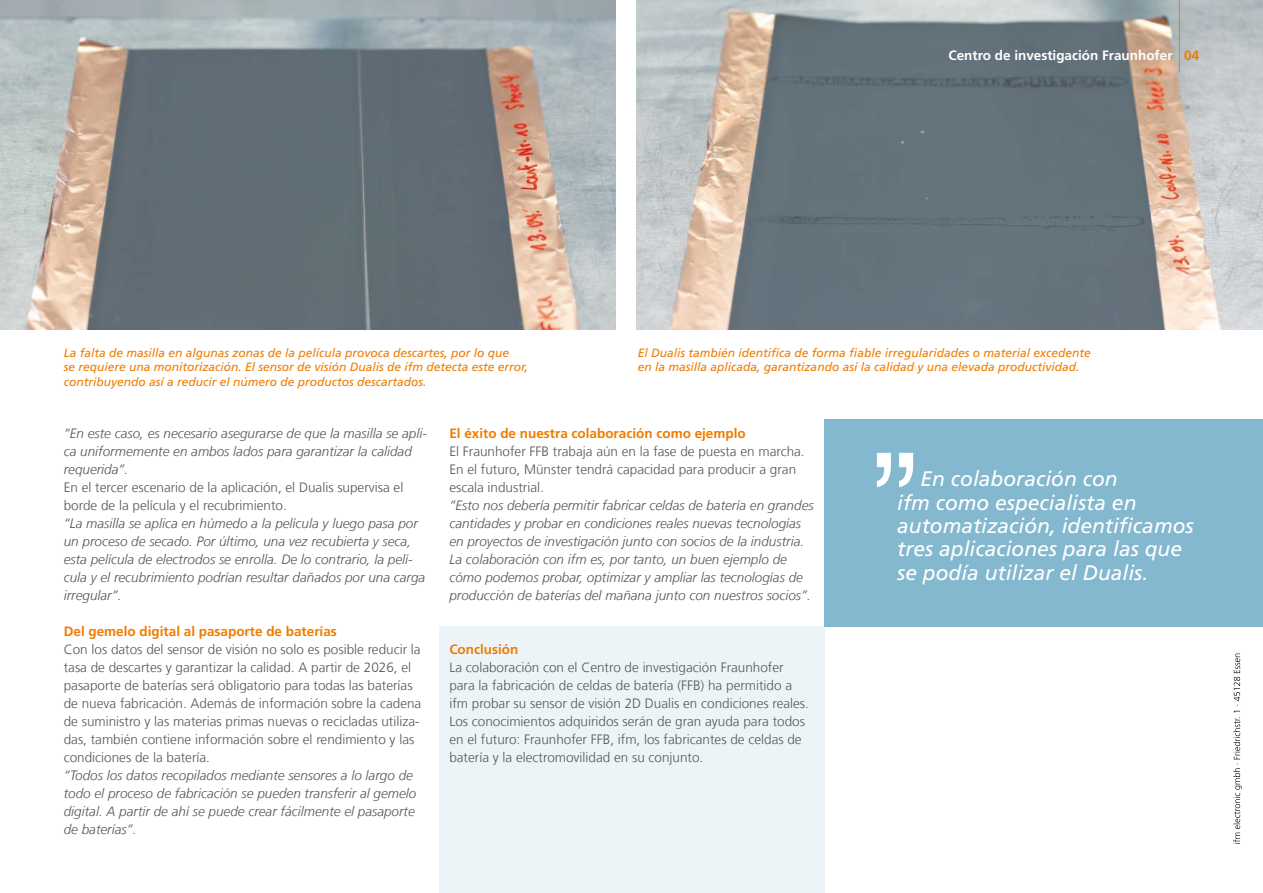
<style>
.page{position:relative;width:1263px;height:893px;background:#fff}
.page>*{position:absolute;margin:0;border:0;box-sizing:border-box;transform-origin:0 0}
.Zitat{font:italic 21px/23.4px "Frutiger LT Com";color:#fff}
.Fließtext_9pt_verschachtelt{font:italic 300 13.5px/18px "Frutiger LT Com";color:#565656}
.Fließtext_9pt_verschachtelt-2{font:300 13.5px/18px "Frutiger LT Com";color:#565656}
.Fließtext_9pt_headline_orange{font:700 13.5px "Frutiger LT Com";color:#ef7c00}
.Navigation{font:700 13.5px "Frutiger LT Com";color:#fff}
.Fließtext_9pt_verschachtelt-3{font:700 13.5px "Frutiger LT Com";color:#ef7c00}
.Seitenzahl_9pt_orange{font:700 13.5px "Frutiger LT Com";color:#ef7c00}
.Bildunterschrift_libü{font:italic 12px/14.9px "Frutiger LT Com";color:#ef7c00}
.s1{font-style:normal}
.s2{font-style:italic}
</style>
<div class="page">
<div style="left:439px;top:627px;width:385px;height:266px;background:#edf4f8"></div>
<div style="left:824px;top:420px;width:439px;height:207px;background:#83b8ce"></div>
<svg style="left:877px;top:453px;width:36px;height:34px"></svg>
<img style="left:0;top:0;width:615px;height:330px">
<img style="left:636px;top:0;width:627px;height:330px">
<hr style="left:1179px;top:0;width:1px;height:72px;background:#ef7c00">
<svg style="left:1233px;top:654px;width:9px;height:190px"></svg>
<p class="Navigation" style="left:948px;top:47px;width:226px">Centro de investigación Fraunhofer</p>
<p class="Seitenzahl_9pt_orange" style="left:1184px;top:47px;width:17px">04</p>
<p class="Bildunterschrift_libü" style="left:638px;top:345px;width:454px">El Dualis también identifica de forma fiable irregularidades o material excedente en la masilla aplicada, garantizando así la calidad y una elevada productividad.</p>
<p class="Bildunterschrift_libü" style="left:64px;top:345px;width:466px">La falta de masilla en algunas zonas de la película provoca descartes, por lo que<br>se requiere una monitorización. El sensor de visión Dualis de ifm detecta este error, contribuyendo así a reducir el número de productos descartados.</p>
<p class="Fließtext_9pt_verschachtelt" style="left:64px;top:424px;width:365px">“En este caso, es necesario asegurarse de que la masilla se apli&shy;ca uniformemente en ambos lados para garantizar la calidad requerida”.<br><span class="s1">En el tercer escenario de la aplicación, el Dualis supervisa el borde de la película y el recubrimiento.<br></span>“La masilla se aplica en húmedo a la película y luego pasa por un proceso de secado. Por último, una vez recubierta y seca, esta película de electrodos se enrolla. De lo contrario, la pelí&shy;cula y el recubrimiento podrían resultar dañados por una carga irregular”.</p>
<p class="Fließtext_9pt_headline_orange" style="left:64px;top:623px;width:275px">Del gemelo digital al pasaporte de baterías</p>
<p class="Fließtext_9pt_verschachtelt-2" style="left:64px;top:640px;width:359px">Con los datos del sensor de visión no solo es posible reducir la tasa de descartes y garantizar la calidad. A partir de 2026, el pasaporte de baterías será obligatorio para todas las baterías de nueva fabricación. Además de información sobre la cadena de suministro y las materias primas nuevas o recicladas utiliza&shy;das, también contiene información sobre el rendimiento y las condiciones de la batería.<br><span class="s2">“Todos los datos recopilados mediante sensores a lo largo de todo el proceso de fabricación se pueden transferir al gemelo digital. A partir de ahí se puede crear fácilmente el pasaporte de baterías”.</span></p>
<p class="Fließtext_9pt_headline_orange" style="left:449px;top:425px;width:298px">El éxito de nuestra colaboración como ejemplo</p>
<p class="Fließtext_9pt_verschachtelt" style="left:449px;top:442px;width:366px"><span class="s1">El Fraunhofer FFB trabaja aún en la fase de puesta en marcha.<br>En el futuro, Münster tendrá capacidad para producir a gran escala industrial.<br></span>“Esto nos debería permitir fabricar celdas de batería en grandes cantidades y probar en condiciones reales nuevas tecnologías en proyectos de investigación junto con socios de la industria.<br>La colaboración con ifm es, por tanto, un buen ejemplo de cómo podemos probar, optimizar y ampliar las tecnologías de producción de baterías del mañana junto con nuestros socios”.</p>
<p class="Zitat" style="left:897px;top:467px;width:298px;text-indent:23px">En colaboración con<br>ifm como especialista en automatización, identificamos tres aplicaciones para las que se podía utilizar el Dualis.</p>
<p class="Fließtext_9pt_verschachtelt-3" style="left:449px;top:641px;width:70px">Conclusión</p>
<p class="Fließtext_9pt_verschachtelt-2" style="left:449px;top:658px;width:361px">La colaboración con el Centro de investigación Fraunhofer para la fabricación de celdas de batería (FFB) ha permitido a ifm probar su sensor de visión 2D Dualis en condiciones reales.<br>Los conocimientos adquiridos serán de gran ayuda para todos en el futuro: Fraunhofer FFB, ifm, los fabricantes de celdas de batería y la electromovilidad en su conjunto.</p>
</div>
